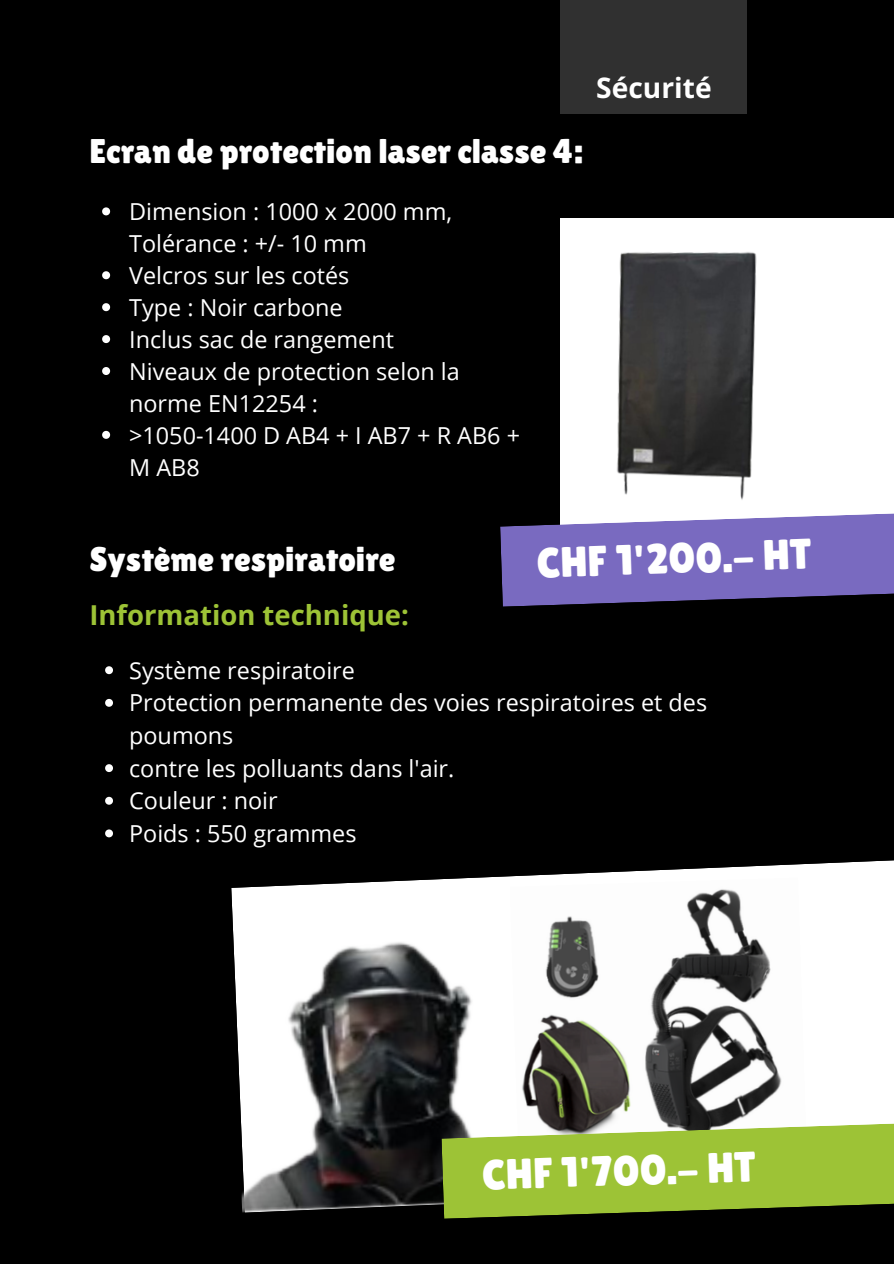
<style>
.page{position:relative;width:894px;height:1264px;background:#fff}
.page>*{position:absolute;margin:0;border:0;box-sizing:border-box;transform-origin:0 0}
.t1{font:42.6px "Lilita One";color:#fff}
.t2{font:34.2px "Lilita One";color:#fff}
.t3{font:700 28.2px "Open Sans";color:#fff}
.t4{font:700 27.45px "Open Sans";color:#9dc336}
.t5{font:23.4px/32px "Open Sans";color:#fff}
</style>
<div class="page">
<div style="left:0;top:0;width:893px;height:1263px;background:#000"></div>
<div style="left:560px;top:0;width:186px;height:114px;background:#303030"></div>
<div style="left:560px;top:218px;width:333px;height:335px;background:#fff"></div>
<img style="left:616px;top:252px;width:141px;height:248px">
<svg style="left:500px;top:513px;width:393px;height:93px;background:#7568b2"></svg>
<svg style="left:231px;top:860px;width:662px;height:262px;fill:#fff"></svg>
<img style="left:231px;top:908px;width:278px;height:304px">
<img style="left:509px;top:877px;width:297px;height:245px">
<svg style="left:102px;top:207px;width:8px;height:8px"></svg>
<svg style="left:102px;top:271px;width:8px;height:8px"></svg>
<svg style="left:102px;top:303px;width:8px;height:8px"></svg>
<svg style="left:102px;top:335px;width:8px;height:8px"></svg>
<svg style="left:102px;top:367px;width:8px;height:8px"></svg>
<svg style="left:102px;top:431px;width:8px;height:8px"></svg>
<svg style="left:105px;top:666px;width:8px;height:8px"></svg>
<svg style="left:105px;top:699px;width:8px;height:7px"></svg>
<svg style="left:105px;top:764px;width:8px;height:8px"></svg>
<svg style="left:105px;top:796px;width:8px;height:8px"></svg>
<svg style="left:105px;top:829px;width:8px;height:8px"></svg>
<svg style="left:441px;top:1122px;width:452px;height:96px;background:#94b33f"></svg>
<h3 class="t3" style="left:596px;top:68px;width:117px">Sécurité</h3>
<p class="t2" style="left:89px;top:131px;width:495px">Ecran de protection laser classe 4:</p>
<h2 class="t5" style="left:129px;top:195px;width:324px">Dimension : 1000 x 2000 mm,<br>Tolérance : +/- 10 mm</h2>
<p class="t5" style="left:129px;top:259px;width:222px">Velcros sur les cotés</p>
<p class="t5" style="left:129px;top:291px;width:215px">Type : Noir carbone</p>
<p class="t5" style="left:129px;top:323px;width:266px">Inclus sac de rangement</p>
<p class="t5" style="left:129px;top:355px;width:332px">Niveaux de protection selon la norme EN12254 :</p>
<p class="t5" style="left:129px;top:418px;width:392px">&gt;1050-1400 D AB4 + I AB7 + R AB6 +<br>M AB8</p>
<h1 class="t2" style="left:89px;top:540px;width:307px">Système respiratoire</h1>
<p class="t1" style="left:535px;top:538px;width:276px;rotate:-2deg">CHF 1'200.- HT</p>
<h2 class="t4" style="left:89px;top:595px;width:321px">Information technique:</h2>
<h3 class="t5" style="left:129px;top:653px;width:227px">Système respiratoire</h3>
<p class="t5" style="left:129px;top:686px;width:579px;line-height:32.7px">Protection permanente des voies respiratoires et des poumons</p>
<p class="t5" style="left:129px;top:751px;width:326px">contre les polluants dans l'air.</p>
<p class="t5" style="left:129px;top:784px;width:150px">Couleur : noir</p>
<p class="t5" style="left:129px;top:816px;width:229px">Poids : 550 grammes</p>
<p class="t1" style="left:481px;top:1150px;width:275px;rotate:-2deg">CHF 1'700.- HT</p>
</div>
